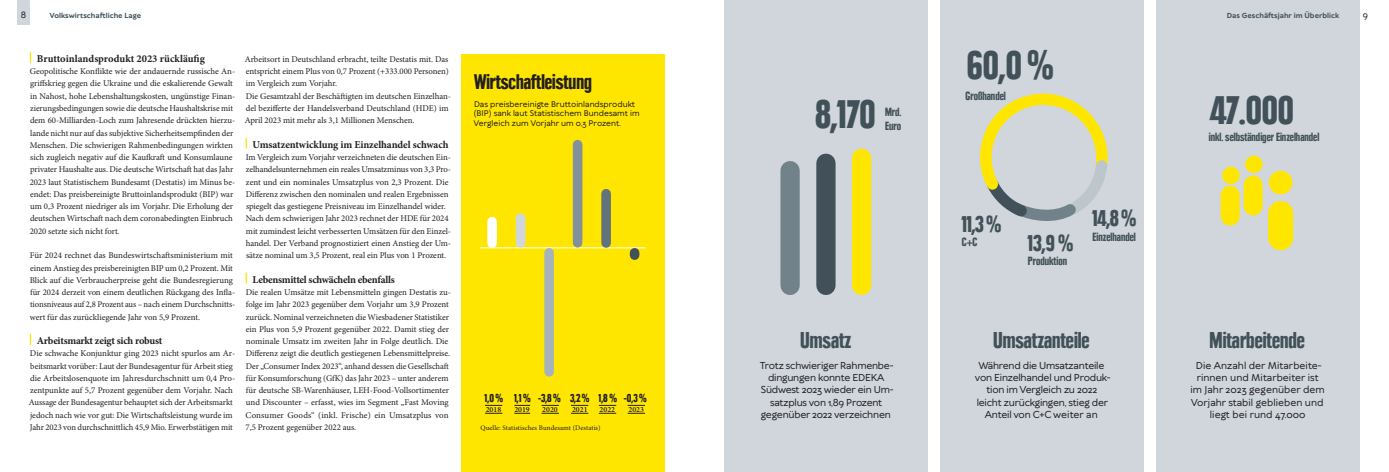
<style>
.page{position:relative;width:1389px;height:472px;background:#fff}
.page>*{position:absolute;margin:0;border:0;box-sizing:border-box;transform-origin:0 0}
.t1{font:900 condensed 41.3px "Plak Com";color:#425159}
.t2{font:900 condensed 23.62px "Plak Com";color:#425159}
.t3{font:900 condensed 22.75px "Plak Com";color:#425159}
.t4{font:900 condensed 21px "Plak Com";color:#231f20}
.t5{font:900 condensed 11.81px/14.2px "Plak Com";color:#425159}
.t6{font:900 condensed 11.81px "Plak Com";color:#231f20}
.t7{font:700 10.5px "Minion Pro";letter-spacing:-.015em;color:#231f20}
.t8{font:500 9.62px/12.2px "TT Wellingtons";letter-spacing:-.025em;color:#231f20;text-align:center}
.t9{font:500 9.62px/12.2px "TT Wellingtons";color:#231f20;text-align:center}
.t10{font:8.75px/12.2px "Minion Pro";letter-spacing:-.005em;color:#231f20}
.t11{font:500 8.75px "TT Wellingtons";color:#231f20}
.t12{font:500 7.88px/9.6px "TT Wellingtons";color:#231f20}
.t13{font:600 7.88px "Minion Pro";color:#231f20}
.t14{font:700 7px "TT Wellingtons";color:#425159}
.t15{font:7px "Minion Pro";letter-spacing:.01em;color:#231f20}
</style>
<div class="page">
<div style="left:461px;top:55px;width:204px;height:416px;background:#ffe601"></div>
<div style="left:724px;top:0;width:204px;height:471px;background:#d0d6db"></div>
<div style="left:1156px;top:0;width:203px;height:471px;background:#d0d6db"></div>
<div style="left:940px;top:0;width:203px;height:471px;background:#d0d6db"></div>
<div style="left:1222px;top:166px;width:18px;height:18px;background:#ffe601;border-radius:50%"></div>
<div style="left:1221px;top:195px;width:19px;height:21px;background:#ffe601"></div>
<div style="left:1245px;top:155px;width:18px;height:18px;background:#ffe601;border-radius:50%"></div>
<div style="left:1244px;top:185px;width:19px;height:21px;background:#ffe601"></div>
<div style="left:1269px;top:170px;width:23px;height:24px;background:#ffe601;border-radius:50%"></div>
<div style="left:1268px;top:213px;width:25px;height:24px;background:#ffe601"></div>
<div style="left:816px;top:163px;width:20px;height:122px;background:#425159"></div>
<div style="left:780px;top:170px;width:20px;height:115px;background:#72828a"></div>
<div style="left:852px;top:158px;width:19px;height:127px;background:#ffe601"></div>
<hr style="left:480px;top:247px;width:166px;height:1px;background:#fff">
<div style="left:487px;top:221px;width:10px;height:22px;background:#fff"></div>
<div style="left:516px;top:218px;width:9px;height:25px;background:#d0d6db"></div>
<div style="left:544px;top:252px;width:10px;height:119px;background:#a7b3bb"></div>
<div style="left:573px;top:144px;width:9px;height:98px;background:#83929a"></div>
<div style="left:601px;top:193px;width:10px;height:50px;background:#63737b"></div>
<svg style="left:628px;top:405px;width:17px;height:1px"></svg>
<svg style="left:628px;top:412px;width:17px;height:1px"></svg>
<svg style="left:485px;top:405px;width:17px;height:1px"></svg>
<svg style="left:485px;top:412px;width:17px;height:1px"></svg>
<svg style="left:514px;top:405px;width:16px;height:1px"></svg>
<svg style="left:514px;top:412px;width:16px;height:1px"></svg>
<svg style="left:542px;top:405px;width:17px;height:1px"></svg>
<svg style="left:542px;top:412px;width:17px;height:1px"></svg>
<svg style="left:571px;top:405px;width:17px;height:1px"></svg>
<svg style="left:571px;top:412px;width:17px;height:1px"></svg>
<svg style="left:599px;top:405px;width:17px;height:1px"></svg>
<svg style="left:599px;top:412px;width:17px;height:1px"></svg>
<svg style="left:630px;top:252px;width:9px;height:3px"></svg>
<svg style="left:980px;top:93px;width:128px;height:128px"></svg>
<div style="left:17px;top:0;width:13px;height:25px;background:#d0d6db"></div>
<p class="t11" style="left:21px;top:9px;width:7px">8</p>
<p class="t14" style="left:50px;top:10px;width:93px">Volkswirtschaftliche Lage</p>
<p class="t14" style="left:1227px;top:10px;width:114px">Das Geschäftsjahr im Überblick</p>
<p class="t11" style="left:1363px;top:9px;width:7px">9</p>
<p class="t7" style="left:37px;top:51px;width:169px">Bruttoinlandsprodukt 2023 rückläufig</p>
<p class="t10" style="left:30px;top:65px;width:207px">Geopolitische Konflikte wie der andauernde russische An&shy;griffskrieg gegen die Ukraine und die eskalierende Gewalt in Nahost, hohe Lebenshaltungskosten, ungünstige Finan&shy;zierungsbedingungen sowie die deutsche Haushaltskrise mit dem 60-Milliarden-Loch zum Jahresende drückten hierzu&shy;lande nicht nur auf das subjektive Sicherheitsempfinden der Menschen. Die schwierigen Rahmenbedingungen wirkten sich zugleich negativ auf die Kaufkraft und Konsumlaune privater Haushalte aus. Die deutsche Wirtschaft hat das Jahr 2023 laut Statistischem Bundesamt (Destatis) im Minus be&shy;endet: Das preisbereinigte Bruttoinlandsprodukt (BIP) war um 0,3 Prozent niedriger als im Vorjahr. Die Erholung der deutschen Wirtschaft nach dem coronabedingten Einbruch 2020 setzte sich nicht fort.</p>
<p class="t10" style="left:30px;top:249px;width:207px">Für 2024 rechnet das Bundeswirtschaftsministerium mit einem Anstieg des preisbereinigten BIP um 0,2 Prozent. Mit Blick auf die Verbraucherpreise geht die Bundesregierung für 2024 derzeit von einem deutlichen Rückgang des Infla&shy;tionsniveaus auf 2,8 Prozent aus – nach einem Durchschnitts&shy;wert für das zurückliegende Jahr von 5,9 Prozent.</p>
<p class="t7" style="left:37px;top:333px;width:127px">Arbeitsmarkt zeigt sich robust</p>
<p class="t10" style="left:29px;top:347px;width:208px">Die schwache Konjunktur ging 2023 nicht spurlos am Ar&shy;beitsmarkt vorüber: Laut der Bundesagentur für Arbeit stieg die Arbeitslosenquote im Jahresdurchschnitt um 0,4 Pro&shy;zentpunkte auf 5,7 Prozent gegenüber dem Vorjahr. Nach Aussage der Bundesagentur behauptet sich der Arbeitsmarkt jedoch nach wie vor gut: Die Wirtschaftsleistung wurde im Jahr 2023 von durchschnittlich 45,9 Mio. Erwerbstätigen mit</p>
<p class="t10" style="left:245px;top:53px;width:208px">Arbeitsort in Deutschland erbracht, teilte Destatis mit. Das entspricht einem Plus von 0,7 Prozent (+333.000 Personen) im Vergleich zum Vorjahr.<br>Die Gesamtzahl der Beschäftigten im deutschen Einzelhan&shy;del bezifferte der Handelsverband Deutschland (HDE) im April 2023 mit mehr als 3,1 Millionen Menschen.</p>
<p class="t7" style="left:253px;top:137px;width:197px">Umsatzentwicklung im Einzelhandel schwach</p>
<p class="t10" style="left:246px;top:151px;width:207px">Im Vergleich zum Vorjahr verzeichneten die deutschen Ein&shy;zelhandelsunternehmen ein reales Umsatzminus von 3,3 Pro‑ zent und ein nominales Umsatzplus von 2,3 Prozent. Die Differenz zwischen den nominalen und realen Ergebnissen spiegelt das gestiegene Preisniveau im Einzelhandel wider.<br>Nach dem schwierigen Jahr 2023 rechnet der HDE für 2024 mit zumindest leicht verbesserten Umsätzen für den Einzel&shy;handel. Der Verband prognostiziert einen Anstieg der Um&shy;sätze nominal um 3,5 Prozent, real ein Plus von 1 Prozent.</p>
<p class="t7" style="left:253px;top:272px;width:144px">Lebensmittel schwächeln ebenfalls</p>
<p class="t10" style="left:246px;top:286px;width:207px">Die realen Umsätze mit Lebensmitteln gingen Destatis zu&shy;folge im Jahr 2023 gegenüber dem Vorjahr um 3,9 Prozent zurück. Nominal verzeichneten die Wiesbadener Statistiker ein Plus von 5,9 Prozent gegenüber 2022. Damit stieg der nominale Umsatz im zweiten Jahr in Folge deutlich. Die Differenz zeigt die deutlich gestiegenen Lebensmittelpreise.<br>Der „Consumer Index 2023“, anhand dessen die Gesellschaft für Konsumforschung (GfK) das Jahr 2023 – unter anderem für deutsche SB-Warenhäuser, LEH-Food-Vollsortimenter und Discounter – erfasst, wies im Segment „Fast Moving Consumer Goods“ (inkl. Frische) ein Umsatzplus von 7,5 Prozent gegenüber 2022 aus.</p>
<h3 class="t4" style="left:474px;top:69px;width:119px">Wirtschaftleistung</h3>
<p class="t12" style="left:474px;top:99px;width:168px">Das preisbereinigte Bruttoinlandsprodukt (BIP) sank laut Statistischem Bundesamt im<br>Vergleich zum Vorjahr um 0,3 Prozent.</p>
<h3 class="t6" style="left:570px;top:390px;width:21px">3,2 %</h3>
<p class="t13" style="left:572px;top:403px;width:17px">2021</p>
<p class="t15" style="left:480px;top:422px;width:122px">Quelle: Statistisches Bundesamt (Destatis)</p>
<h3 class="t6" style="left:485px;top:390px;width:20px">1,0%</h3>
<p class="t13" style="left:486px;top:403px;width:17px">2018</p>
<h3 class="t6" style="left:514px;top:390px;width:18px">1,1%</h3>
<p class="t13" style="left:515px;top:403px;width:17px">2019</p>
<h3 class="t6" style="left:538px;top:390px;width:24px">-3,8%</h3>
<p class="t13" style="left:542px;top:403px;width:17px">2020</p>
<h3 class="t6" style="left:598px;top:390px;width:20px">1,8%</h3>
<p class="t13" style="left:600px;top:403px;width:17px">2022</p>
<h3 class="t6" style="left:624px;top:390px;width:25px">-0,3%</h3>
<p class="t13" style="left:628px;top:403px;width:17px">2023</p>
<h1 class="t1" style="left:815px;top:89px;width:62px">8,170</h1>
<h3 class="t5" style="left:885px;top:105px;width:18px">Mrd.<br>Euro</h3>
<h3 class="t3" style="left:800px;top:326px;width:53px">Umsatz</h3>
<p class="t8" style="left:760px;top:358px;width:135px">Trotz schwieriger Rahmenbe&shy;dingungen konnte EDEKA<br>Südwest 2023 wieder ein Um&shy;satzplus von 1,89 Prozent gegenüber 2022 verzeichnen</p>
<h1 class="t1" style="left:967px;top:40px;width:89px">60,0%</h1>
<h3 class="t5" style="left:966px;top:88px;width:42px">Großhandel</h3>
<h2 class="t2" style="left:961px;top:210px;width:41px">11,3%</h2>
<h3 class="t5" style="left:962px;top:235px;width:17px">C+C</h3>
<h2 class="t2" style="left:1027px;top:229px;width:47px">13,9%</h2>
<h3 class="t5" style="left:1028px;top:254px;width:41px">Produktion</h3>
<h2 class="t2" style="left:1092px;top:204px;width:46px">14,8%</h2>
<h3 class="t5" style="left:1093px;top:229px;width:45px">Einzelhandel</h3>
<h3 class="t3" style="left:993px;top:326px;width:98px">Umsatzanteile</h3>
<p class="t8" style="left:975px;top:358px;width:137px">Während die Umsatzanteile von Einzelhandel und Produk&shy;tion im Vergleich zu 2022 leicht zurückgingen, stieg der<br>Anteil von C+C weiter an</p>
<h1 class="t1" style="left:1210px;top:85px;width:86px">47.000</h1>
<h3 class="t5" style="left:1209px;top:130px;width:112px">inkl. selbständiger Einzelhandel</h3>
<h3 class="t3" style="left:1210px;top:326px;width:97px">Mitarbeitende</h3>
<p class="t9" style="left:1190px;top:358px;width:136px">Die Anzahl der Mitarbeite&shy;rinnen und Mitarbeiter ist im Jahr 2023 gegenüber dem<br>Vorjahr stabil geblieben und liegt bei rund 47.000</p>
</div>
